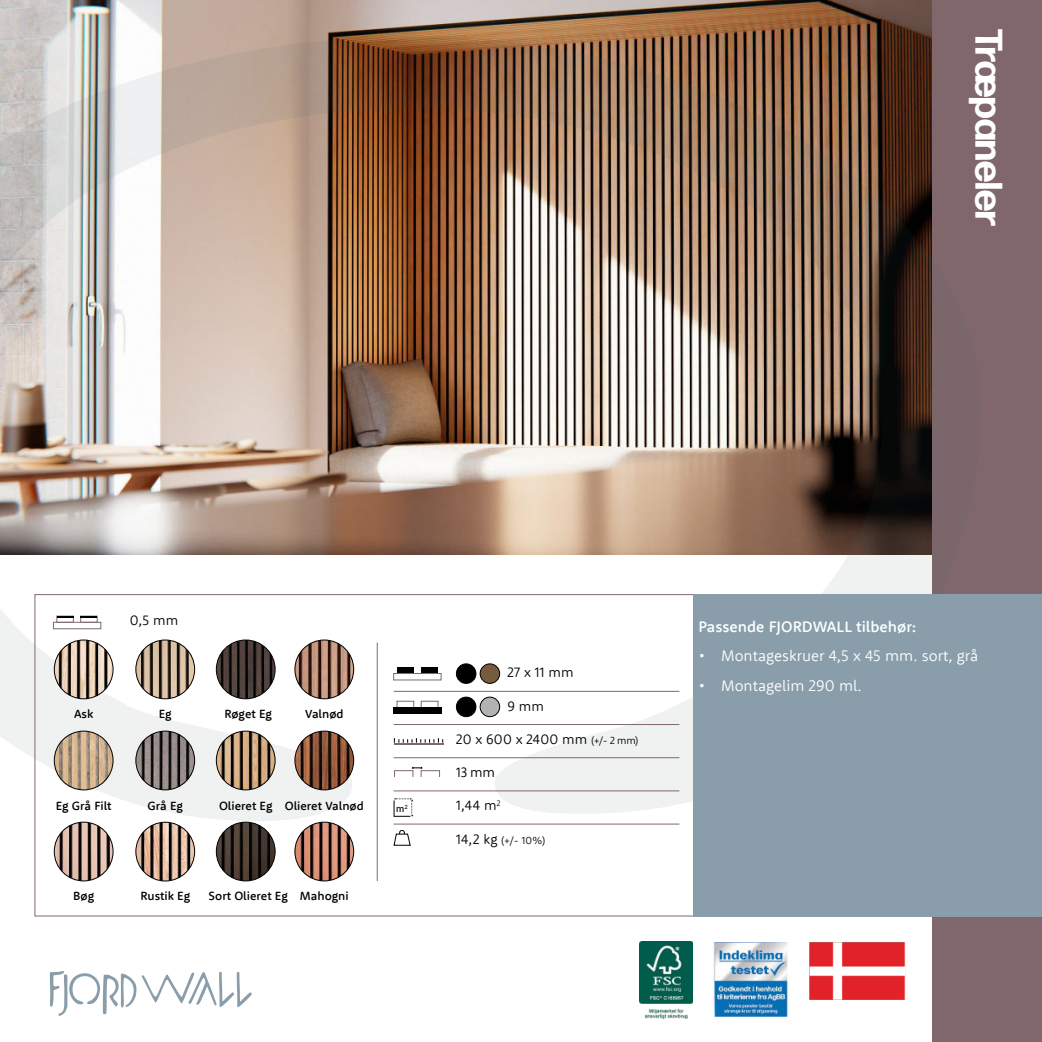
<style>
.page{position:relative;width:1042px;height:1042px;background:#fff}
.page>*{position:absolute;margin:0;border:0;box-sizing:border-box;transform-origin:0 0}
.t1{font:700 38.5px "Forma DJR Display";color:#fff}
.t2{font:300 15.75px "Rooney Sans";color:#fff}
.t3{font:500 15.75px "Rooney Sans";color:#fff}
.t4{font:300 14px "Rooney Sans";letter-spacing:.005em;color:#000}
.t5{font:500 12.25px "Rooney Sans";color:#000}
.t6{font:300 10.5px "Rooney Sans";color:#000}
.t7{font:500 9.8px "Lato";color:#000}
.s1{font-size:10.5px}
.s2{font-size:14px}
</style>
<div class="page">
<img style="left:0;top:0;width:933px;height:36px">
<div style="left:933px;top:0;width:109px;height:1042px;background:#80676c"></div>
<img style="left:0;top:36px;width:933px;height:785px">
<svg style="left:50px;top:971px;width:86px;height:45px"></svg>
<svg style="left:142px;top:972px;width:110px;height:35px"></svg>
<img style="left:809px;top:942px;width:97px;height:58px">
<img style="left:54px;top:640px;width:59px;height:59px;border-radius:29px">
<div style="left:54px;top:640px;width:59px;height:59px;border:1px solid #000;border-radius:50%"></div>
<img style="left:295px;top:640px;width:59px;height:59px;border-radius:29px">
<div style="left:295px;top:640px;width:59px;height:59px;border:1px solid #000;border-radius:50%"></div>
<img style="left:136px;top:640px;width:59px;height:59px;border-radius:29px">
<div style="left:136px;top:640px;width:59px;height:59px;border:1px solid #000;border-radius:50%"></div>
<img style="left:54px;top:731px;width:59px;height:59px;border-radius:29px">
<div style="left:54px;top:731px;width:59px;height:59px;border:1px solid #000;border-radius:50%"></div>
<img style="left:216px;top:731px;width:59px;height:59px;border-radius:29px">
<div style="left:216px;top:731px;width:59px;height:59px;border:1px solid #000;border-radius:50%"></div>
<img style="left:54px;top:822px;width:59px;height:59px;border-radius:29px">
<div style="left:54px;top:822px;width:59px;height:59px;border:1px solid #000;border-radius:50%"></div>
<img style="left:216px;top:822px;width:59px;height:59px;border-radius:29px">
<div style="left:216px;top:822px;width:59px;height:59px;border:1px solid #000;border-radius:50%"></div>
<img style="left:216px;top:640px;width:59px;height:59px;border-radius:29px">
<div style="left:216px;top:640px;width:59px;height:59px;border:1px solid #000;border-radius:50%"></div>
<img style="left:136px;top:731px;width:59px;height:59px;border-radius:29px">
<div style="left:136px;top:731px;width:59px;height:59px;border:1px solid #000;border-radius:50%"></div>
<img style="left:295px;top:731px;width:59px;height:59px;border-radius:29px">
<div style="left:295px;top:731px;width:59px;height:59px;border:1px solid #000;border-radius:50%"></div>
<img style="left:136px;top:822px;width:59px;height:59px;border-radius:29px">
<div style="left:136px;top:822px;width:59px;height:59px;border:1px solid #000;border-radius:50%"></div>
<img style="left:295px;top:822px;width:59px;height:59px;border-radius:29px">
<div style="left:295px;top:822px;width:59px;height:59px;border:1px solid #000;border-radius:50%"></div>
<hr style="left:377px;top:642px;width:1px;height:239px;background:#806778">
<hr style="left:393px;top:691px;width:286px;height:1px;background:#806778">
<hr style="left:393px;top:724px;width:286px;height:1px;background:#806778">
<hr style="left:393px;top:757px;width:286px;height:1px;background:#806778">
<hr style="left:393px;top:790px;width:286px;height:1px;background:#806778">
<hr style="left:393px;top:824px;width:286px;height:1px;background:#806778">
<div style="left:693px;top:594px;width:349px;height:322px;background:#899eaa"></div>
<div style="left:456px;top:664px;width:20px;height:19px;background:#000;border-radius:50%"></div>
<div style="left:456px;top:663px;width:20px;height:20px;border:1px solid #000;border-radius:10px"></div>
<div style="left:480px;top:664px;width:20px;height:19px;background:#765b3c;border-radius:50%"></div>
<div style="left:480px;top:663px;width:20px;height:20px;border:1px solid #000;border-radius:10px"></div>
<div style="left:456px;top:697px;width:20px;height:19px;background:#000;border-radius:50%"></div>
<div style="left:456px;top:697px;width:20px;height:20px;border:1px solid #000;border-radius:10px"></div>
<div style="left:480px;top:697px;width:20px;height:19px;background:#b2b2b2;border-radius:50%"></div>
<div style="left:480px;top:697px;width:20px;height:20px;border:1px solid #000;border-radius:10px"></div>
<div style="left:53px;top:622px;width:48px;height:7px;border:1px solid #806778"></div>
<svg style="left:57px;top:616px;width:40px;height:6px"></svg>
<div style="left:421px;top:667px;width:16px;height:6px;background:#000"></div>
<div style="left:397px;top:667px;width:16px;height:6px;background:#000"></div>
<div style="left:393px;top:673px;width:48px;height:7px;border:1px solid #806778"></div>
<svg style="left:397px;top:701px;width:41px;height:6px"></svg>
<div style="left:393px;top:707px;width:49px;height:7px;background:#000"></div>
<hr style="left:393px;top:743px;width:50px;height:2px;background:#806778">
<svg style="left:394px;top:738px;width:49px;height:5px"></svg>
<svg style="left:394px;top:766px;width:46px;height:11px"></svg>
<hr style="left:391px;top:777px;width:53px;height:2px;background:#fff">
<svg style="left:393px;top:798px;width:20px;height:19px"></svg>
<svg style="left:393px;top:830px;width:18px;height:16px"></svg>
<img style="left:640px;top:941px;width:52px;height:78px">
<img style="left:713px;top:942px;width:75px;height:74px">
<h1 class="t1" style="left:1004px;top:29px;width:199px;rotate:90deg">Træpaneler</h1>
<p class="t4" style="left:130px;top:614px;width:50px">0,5 mm</p>
<p class="t5" style="left:74px;top:708px;width:21px">Ask</p>
<p class="t5" style="left:56px;top:800px;width:57px">Eg Grå Filt</p>
<p class="t5" style="left:159px;top:708px;width:14px">Eg</p>
<p class="t5" style="left:148px;top:800px;width:37px">Grå Eg</p>
<p class="t5" style="left:224px;top:708px;width:49px">Røget Eg</p>
<p class="t5" style="left:305px;top:708px;width:40px">Valnød</p>
<p class="t5" style="left:219px;top:800px;width:55px">Olieret Eg</p>
<p class="t5" style="left:285px;top:800px;width:81px">Olieret Valnød</p>
<p class="t7" style="left:396px;top:803px;width:13px">m<sup>2</sup></p>
<p class="t4" style="left:507px;top:667px;width:68px">27 x 11 mm</p>
<p class="t4" style="left:507px;top:700px;width:38px">9 mm</p>
<p class="t4" style="left:456px;top:733px;width:184px">20 x 600 x 2400 mm <span class="s1">(+/- 2 mm)</span></p>
<p class="t4" style="left:456px;top:766px;width:40px">13 mm</p>
<p class="t4" style="left:456px;top:800px;width:46px">1,44 m<sup>2</sup></p>
<p class="t6" style="left:456px;top:835px;width:91px"><span class="s2">14,2 kg</span> (+/- 10%)</p>
<p class="t3" style="left:698px;top:619px;width:219px">Passende FJORDWALL tilbehør:</p>
<p class="t2" style="left:698px;top:649px;width:281px">• Montageskruer 4,5 x 45 mm. sort, grå</p>
<p class="t2" style="left:698px;top:679px;width:165px">• Montagelim 290 ml.</p>
<p class="t5" style="left:73px;top:891px;width:22px">Bøg</p>
<p class="t5" style="left:140px;top:891px;width:51px">Rustik Eg</p>
<p class="t5" style="left:209px;top:891px;width:81px">Sort Olieret Eg</p>
<p class="t5" style="left:300px;top:891px;width:50px">Mahogni</p>
</div>
